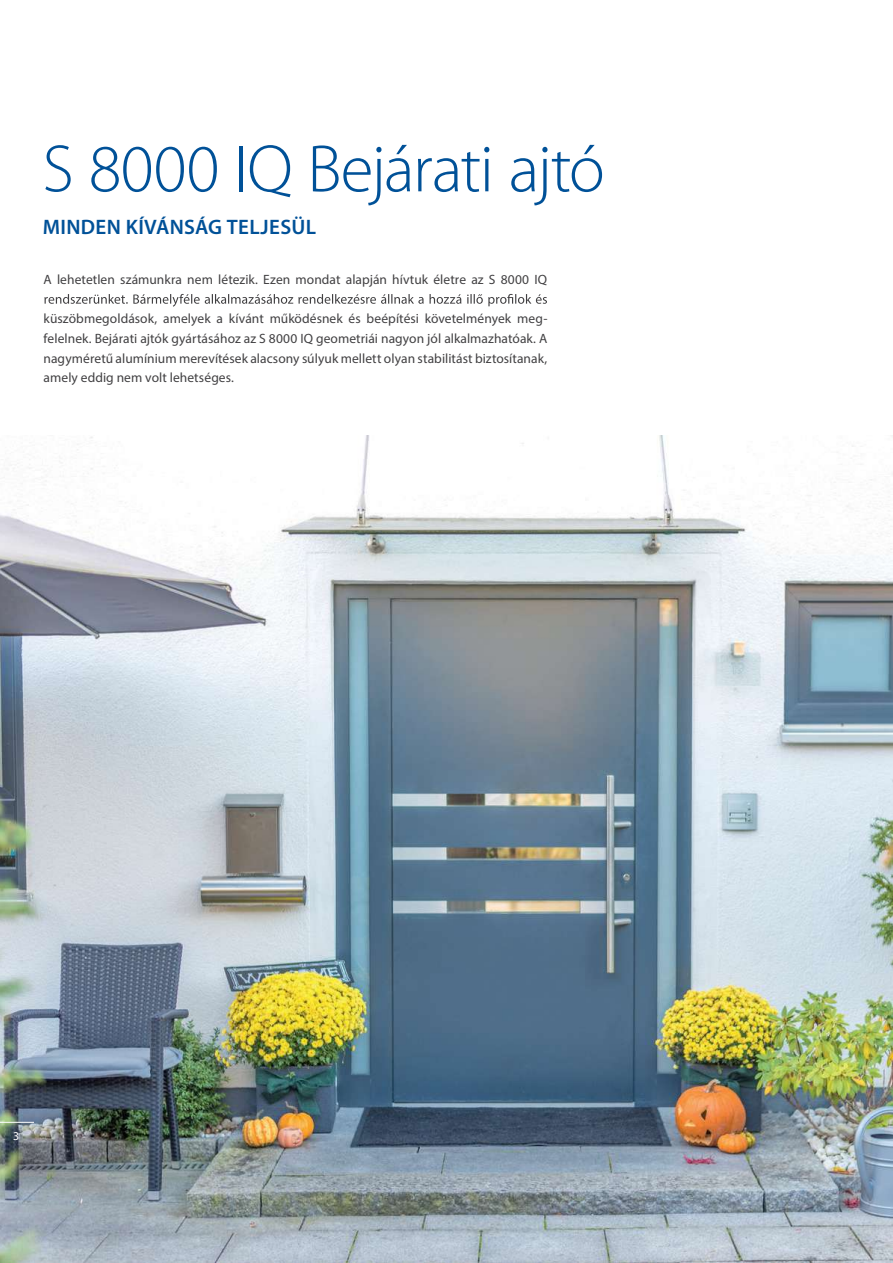
<style>
.page{position:relative;width:893px;height:1263px;background:#fff}
.page>*{position:absolute;margin:0;border:0;box-sizing:border-box;transform-origin:0 0}
.t1{font:300 67.5px "Myriad Pro";letter-spacing:-.02em;color:#005198}
.t2{font:600 21px "Myriad Pro";letter-spacing:.015em;color:#005198}
.t3{font:13.5px/19.6px "Myriad Pro";letter-spacing:.005em;color:#414042;text-align:justify}
.t4{font:12px "Myriad Pro";color:#fff}
</style>
<div class="page">
<img style="left:0;top:435px;width:893px;height:828px">
<svg style="left:45px;top:294px;width:502px;height:13px"></svg>
<hr style="left:0;top:1122px;width:34px;height:1px;background:#fff">
<h1 class="t1" style="left:43px;top:132px;width:564px">S 8000 IQ Bejárati ajtó</h1>
<h2 class="t2" style="left:43px;top:215px;width:275px">MINDEN KÍVÁNSÁG TELJESÜL</h2>
<p class="t3" style="left:44px;top:269px;width:505px">A lehetetlen számunkra nem létezik. Ezen mondat alapján hívtuk életre az S 8000 IQ</p>
<p class="t3" style="left:44px;top:309px;width:505px">küszöbmegoldások, amelyek a kívánt működésnek és beépítési követelmények meg&shy;felelnek. Bejárati ajtók gyártásához az S 8000 IQ geometriái nagyon jól alkalmazhatóak. A nagyméretű alumínium merevítések alacsony súlyuk mellett olyan stabilitást biztosítanak, amely eddig nem volt lehetséges.</p>
<p class="t4" style="left:13px;top:1128px;width:8px">3</p>
</div>
